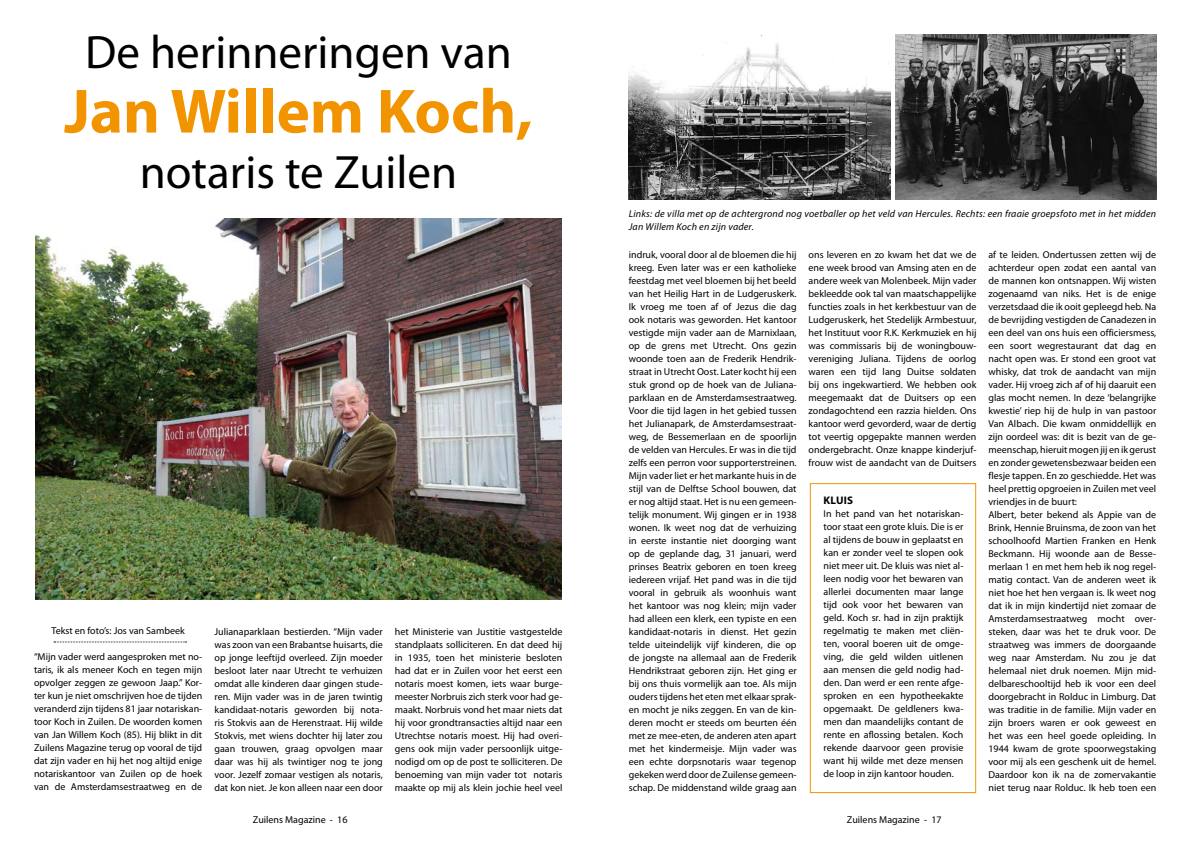
<style>
.page{position:relative;width:1191px;height:842px;background:#fff}
.page>*{position:absolute;margin:0;border:0;box-sizing:border-box;transform-origin:0 0}
.t1{font:700 63px "Myriad Pro";color:#f29400}
.t2{font:47px "Myriad Pro";color:#000}
.t3{font:700 11px "Myriad Pro";letter-spacing:.02em;color:#000}
.t4{font:10px/13px "Myriad Pro";color:#000;text-align:justify}
.t5{font:italic 10px/13px "Myriad Pro";letter-spacing:.02em;color:#000}
</style>
<div class="page">
<div style="left:810px;top:483px;width:166px;height:310px;border:1px solid #f29400"></div>
<img style="left:629px;top:35px;width:261px;height:165px">
<img style="left:895px;top:34px;width:261px;height:166px">
<img style="left:35px;top:218px;width:526px;height:382px">
<svg style="left:54px;top:642px;width:133px;height:1px"></svg>
<h2 class="t2" style="left:85px;top:23px;width:428px">De herinneringen van</h2>
<h1 class="t1" style="left:64px;top:70px;width:470px">Jan Willem Koch,</h1>
<h2 class="t2" style="left:140px;top:143px;width:319px">notaris te Zuilen</h2>
<p class="t4" style="left:51px;top:624px;width:135px">Tekst en foto’s: Jos van Sambeek</p>
<p class="t4" style="left:34px;top:650px;width:170px">“Mijn vader werd aangesproken met no&shy;taris, ik als meneer Koch en tegen mijn opvolger zeggen ze gewoon Jaap.” Kor&shy;ter kun je niet omschrijven hoe de tijden veranderd zijn tijdens 81 jaar notariskan&shy;toor Koch in Zuilen. De woorden komen van Jan Willem Koch (85). Hij blikt in dit Zuilens Magazine terug op vooral de tijd dat zijn vader en hij het nog altijd enige notariskantoor van Zuilen op de hoek van de Amsterdamsestraatweg en de</p>
<p class="t4" style="left:214px;top:624px;width:170px">Julianaparklaan bestierden. “Mijn vader was zoon van een Brabantse huisarts, die op jonge leeftijd overleed. Zijn moeder besloot later naar Utrecht te verhuizen omdat alle kinderen daar gingen stude&shy;ren. Mijn vader was in de jaren twintig kandidaat-notaris geworden bij nota&shy;ris Stokvis aan de Herenstraat. Hij wilde Stokvis, met wiens dochter hij later zou gaan trouwen, graag opvolgen maar daar was hij als twintiger nog te jong voor. Jezelf zomaar vestigen als notaris, dat kon niet. Je kon alleen naar een door</p>
<p class="t4" style="left:395px;top:625px;width:169px">het Ministerie van Justitie vastgestelde standplaats solliciteren. En dat deed hij in 1935, toen het ministerie besloten had dat er in Zuilen voor het eerst een notaris moest komen, iets waar burge&shy;meester Norbruis zich sterk voor had ge&shy;maakt. Norbruis vond het maar niets dat hij voor grondtransacties altijd naar een Utrechtse notaris moest. Hij had overi&shy;gens ook mijn vader persoonlijk uitge&shy;nodigd om op de post te solliciteren. De benoeming van mijn vader tot notaris maakte op mij als klein jochie heel veel</p>
<p class="t4" style="left:253px;top:813px;width:96px">Zuilens Magazine - 16</p>
<p class="t5" style="left:629px;top:207px;width:529px">Links: de villa met op de achtergrond nog voetballer op het veld van Hercules. Rechts: een fraaie groepsfoto met in het midden<br>Jan Willem Koch en zijn vader.</p>
<p class="t4" style="left:629px;top:248px;width:169px">indruk, vooral door al de bloemen die hij kreeg. Even later was er een katholieke feestdag met veel bloemen bij het beeld van het Heilig Hart in de Ludgeruskerk.<br>Ik vroeg me toen af of Jezus die dag ook notaris was geworden. Het kantoor vestigde mijn vader aan de Marnixlaan, op de grens met Utrecht. Ons gezin woonde toen aan de Frederik Hendrik&shy;straat in Utrecht Oost. Later kocht hij een stuk grond op de hoek van de Juliana&shy;parklaan en de Amsterdamsestraatweg.<br>Voor die tijd lagen in het gebied tussen het Julianapark, de Amsterdamsestraat&shy;weg, de Bessemerlaan en de spoorlijn de velden van Hercules. Er was in die tijd zelfs een perron voor supporterstreinen.<br>Mijn vader liet er het markante huis in de stijl van de Delftse School bouwen, dat er nog altijd staat. Het is nu een gemeen&shy;telijk monument. Wij gingen er in 1938 wonen. Ik weet nog dat de verhuizing in eerste instantie niet doorging want op de geplande dag, 31 januari, werd prinses Beatrix geboren en toen kreeg iedereen vrijaf. Het pand was in die tijd vooral in gebruik als woonhuis want het kantoor was nog klein; mijn vader had alleen een klerk, een typiste en een kandidaat-notaris in dienst. Het gezin telde uiteindelijk vijf kinderen, die op de jongste na allemaal aan de Frederik Hendrikstraat geboren zijn. Het ging er bij ons thuis vormelijk aan toe. Als mijn ouders tijdens het eten met elkaar sprak&shy;en mocht je niks zeggen. En van de kin&shy;deren mocht er steeds om beurten één met ze mee-eten, de anderen aten apart met het kindermeisje. Mijn vader was een echte dorpsnotaris waar tegenop gekeken werd door de Zuilense gemeen&shy;schap. De middenstand wilde graag aan</p>
<p class="t4" style="left:808px;top:248px;width:169px">ons leveren en zo kwam het dat we de ene week brood van Amsing aten en de andere week van Molenbeek. Mijn vader bekleedde ook tal van maatschappelijke functies zoals in het kerkbestuur van de Ludgeruskerk, het Stedelijk Armbestuur, het Instituut voor R.K. Kerkmuziek en hij was commissaris bij de woningbouw&shy;vereniging Juliana. Tijdens de oorlog waren een tijd lang Duitse soldaten bij ons ingekwartierd. We hebben ook meegemaakt dat de Duitsers op een zondagochtend een razzia hielden. Ons kantoor werd gevorderd, waar de dertig tot veertig opgepakte mannen werden ondergebracht. Onze knappe kinderjuf&shy;frouw wist de aandacht van de Duitsers</p>
<p class="t4" style="left:988px;top:248px;width:169px;text-align:left">af te leiden. Ondertussen zetten wij de achterdeur open zodat een aantal van de mannen kon ontsnappen. Wij wisten zogenaamd van niks. Het is de enige verzetsdaad die ik ooit gepleegd heb. Na de bevrijding vestigden de Canadezen in een deel van ons huis een officiersmess, een soort wegrestaurant dat dag en nacht open was. Er stond een groot vat whisky, dat trok de aandacht van mijn vader. Hij vroeg zich af of hij daaruit een glas mocht nemen. In deze ‘belangrijke kwestie’ riep hij de hulp in van pastoor Van Albach. Die kwam onmiddellijk en zijn oordeel was: dit is bezit van de ge&shy;meenschap, hieruit mogen jij en ik gerust en zonder gewetensbezwaar beiden een flesje tappen. En zo geschiedde. Het was heel prettig opgroeien in Zuilen met veel vriendjes in de buurt:<br>Albert, beter bekend als Appie van de Brink, Hennie Bruinsma, de zoon van het schoolhoofd Martien Franken en Henk Beckmann. Hij woonde aan de Besse&shy;merlaan 1 en met hem heb ik nog regel&shy;matig contact. Van de anderen weet ik niet hoe het hen vergaan is. Ik weet nog dat ik in mijn kindertijd niet zomaar de Amsterdamsestraatweg mocht over&shy;steken, daar was het te druk voor. De straatweg was immers de doorgaande weg naar Amsterdam. Nu zou je dat helemaal niet druk noemen. Mijn mid&shy;delbareschooltijd heb ik voor een deel doorgebracht in Rolduc in Limburg. Dat was traditie in de familie. Mijn vader en zijn broers waren er ook geweest en het was een heel goede opleiding. In 1944 kwam de grote spoorwegstaking voor mij als een geschenk uit de hemel.<br>Daardoor kon ik na de zomervakantie niet terug naar Rolduc. Ik heb toen een</p>
<p class="t3" style="left:823px;top:493px;width:31px">Kluis</p>
<p class="t4" style="left:823px;top:507px;width:141px">In het pand van het notariskan&shy;toor staat een grote kluis. Die is er al tijdens de bouw in geplaatst en kan er zonder veel te slopen ook niet meer uit. De kluis was niet al&shy;leen nodig voor het bewaren van allerlei documenten maar lange tijd ook voor het bewaren van geld. Koch sr. had in zijn praktijk regelmatig te maken met cliën&shy;ten, vooral boeren uit de omge&shy;ving, die geld wilden uitlenen aan mensen die geld nodig had&shy;den. Dan werd er een rente afge&shy;sproken en een hypotheekakte opgemaakt. De geldleners kwa&shy;men dan maandelijks contant de rente en aflossing betalen. Koch rekende daarvoor geen provisie want hij wilde met deze mensen de loop in zijn kantoor houden.</p>
<p class="t4" style="left:847px;top:813px;width:96px">Zuilens Magazine - 17</p>
</div>
